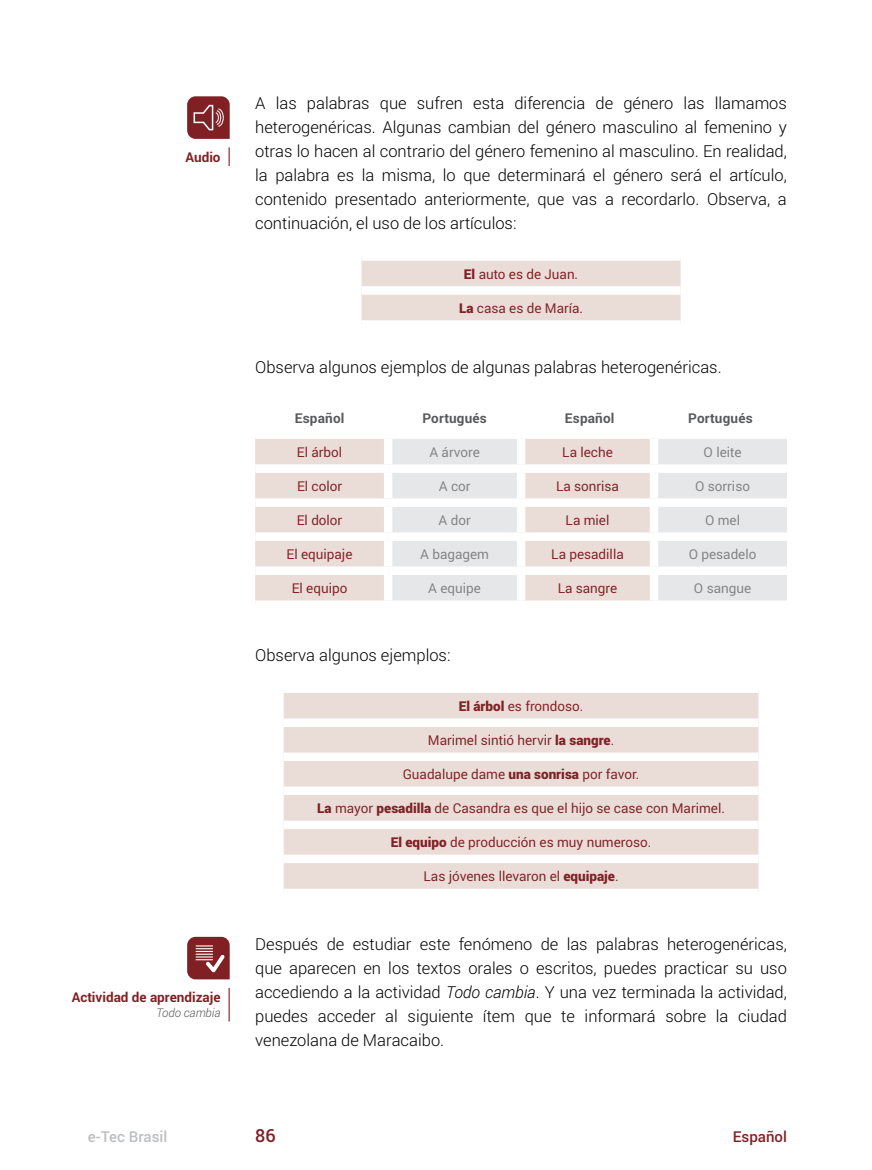
<style>
.page{position:relative;width:872px;height:1170px;background:#fff}
.page>*{position:absolute;margin:0;border:0;box-sizing:border-box;transform-origin:0 0}
.t1{font:500 18px "Roboto";color:#802126}
.t2{font:300 16.5px/24px "Roboto";color:#000;text-align:justify}
.t3{font:500 15px "Roboto";color:#bcbec0}
.t4{font:500 15px "Roboto";color:#802126}
.t5{font:13.5px "Roboto";color:#802126}
.t6{font:13.5px "Roboto";color:#808285}
.t7{font:700 13.5px "Roboto";letter-spacing:.015em;color:#58595b}
.t8{font:700 13.5px "Roboto";color:#802126}
.t9{font:italic 300 12px "Roboto";color:#58595b}
.s1{font-weight:900}
.s2{font-style:italic}
</style>
<div class="page">
<div style="left:361px;top:261px;width:319px;height:59px;background:#eadcd7"></div>
<div style="left:361px;top:286px;width:319px;height:9px;background:#fff"></div>
<svg style="left:255px;top:439px;width:532px;height:161px;background:#e8e1df"></svg>
<div style="left:654px;top:464px;width:133px;height:9px;background:#fff"></div>
<div style="left:654px;top:498px;width:133px;height:9px;background:#fff"></div>
<div style="left:654px;top:532px;width:133px;height:9px;background:#fff"></div>
<div style="left:654px;top:566px;width:133px;height:9px;background:#fff"></div>
<div style="left:649px;top:439px;width:9px;height:25px;background:#fff"></div>
<div style="left:649px;top:473px;width:9px;height:25px;background:#fff"></div>
<div style="left:649px;top:507px;width:9px;height:25px;background:#fff"></div>
<div style="left:649px;top:541px;width:9px;height:25px;background:#fff"></div>
<div style="left:649px;top:575px;width:9px;height:25px;background:#fff"></div>
<div style="left:521px;top:464px;width:133px;height:9px;background:#fff"></div>
<div style="left:521px;top:498px;width:133px;height:9px;background:#fff"></div>
<div style="left:521px;top:532px;width:133px;height:9px;background:#fff"></div>
<div style="left:521px;top:566px;width:133px;height:9px;background:#fff"></div>
<div style="left:517px;top:439px;width:8px;height:25px;background:#fff"></div>
<div style="left:517px;top:473px;width:8px;height:25px;background:#fff"></div>
<div style="left:517px;top:507px;width:8px;height:25px;background:#fff"></div>
<div style="left:517px;top:541px;width:8px;height:25px;background:#fff"></div>
<div style="left:517px;top:575px;width:8px;height:25px;background:#fff"></div>
<div style="left:388px;top:464px;width:133px;height:9px;background:#fff"></div>
<div style="left:388px;top:498px;width:133px;height:9px;background:#fff"></div>
<div style="left:388px;top:532px;width:133px;height:9px;background:#fff"></div>
<div style="left:388px;top:566px;width:133px;height:9px;background:#fff"></div>
<div style="left:384px;top:439px;width:8px;height:25px;background:#fff"></div>
<div style="left:384px;top:473px;width:8px;height:25px;background:#fff"></div>
<div style="left:384px;top:507px;width:8px;height:25px;background:#fff"></div>
<div style="left:384px;top:541px;width:8px;height:25px;background:#fff"></div>
<div style="left:384px;top:575px;width:8px;height:25px;background:#fff"></div>
<div style="left:255px;top:464px;width:133px;height:9px;background:#fff"></div>
<div style="left:255px;top:498px;width:133px;height:9px;background:#fff"></div>
<div style="left:255px;top:532px;width:133px;height:9px;background:#fff"></div>
<div style="left:255px;top:566px;width:133px;height:9px;background:#fff"></div>
<div style="left:284px;top:693px;width:474px;height:195px;background:#eadcd7"></div>
<div style="left:284px;top:718px;width:474px;height:9px;background:#fff"></div>
<div style="left:284px;top:752px;width:474px;height:9px;background:#fff"></div>
<div style="left:284px;top:786px;width:474px;height:9px;background:#fff"></div>
<div style="left:284px;top:820px;width:474px;height:9px;background:#fff"></div>
<div style="left:284px;top:854px;width:474px;height:9px;background:#fff"></div>
<svg style="left:228px;top:147px;width:2px;height:19px"></svg>
<svg style="left:187px;top:96px;width:43px;height:43px;background:#913e42"></svg>
<svg style="left:187px;top:936px;width:43px;height:43px;background:#96464a"></svg>
<hr style="left:228px;top:987px;width:2px;height:34px;background:#802025">
<p class="t8" style="left:185px;top:148px;width:37px">Audio</p>
<p class="t8" style="left:72px;top:988px;width:150px">Actividad de aprendizaje</p>
<p class="t9" style="left:156px;top:1004px;width:66px">Todo cambia</p>
<p class="t2" style="left:255px;top:91px;width:533px">A las palabras que sufren esta diferencia de género las llamamos heterogenéricas. Algunas cambian del género masculino al femenino y otras lo hacen al contrario del género femenino al masculino. En realidad, la palabra es la misma, lo que determinará el género será el artículo, contenido presentado anteriormente, que vas a recordarlo. Observa, a continuación, el uso de los artículos:</p>
<p class="t5" style="left:464px;top:264px;width:116px"><span class="s1">El</span> auto es de Juan.</p>
<p class="t5" style="left:459px;top:298px;width:126px"><span class="s1">La</span> casa es de María.</p>
<p class="t2" style="left:255px;top:355px;width:468px">Observa algunos ejemplos de algunas palabras heterogenéricas.</p>
<p class="t7" style="left:295px;top:408px;width:51px">Español</p>
<p class="t7" style="left:422px;top:408px;width:66px">Portugués</p>
<p class="t7" style="left:565px;top:408px;width:51px">Español</p>
<p class="t7" style="left:688px;top:408px;width:66px">Portugués</p>
<p class="t5" style="left:297px;top:442px;width:47px">El árbol</p>
<p class="t6" style="left:429px;top:442px;width:52px">A árvore</p>
<p class="t5" style="left:562px;top:442px;width:52px">La leche</p>
<p class="t6" style="left:703px;top:442px;width:39px">O leite</p>
<p class="t5" style="left:297px;top:476px;width:47px">El color</p>
<p class="t6" style="left:439px;top:476px;width:33px">A cor</p>
<p class="t5" style="left:556px;top:476px;width:64px">La sonrisa</p>
<p class="t6" style="left:695px;top:476px;width:56px">O sorriso</p>
<p class="t5" style="left:297px;top:510px;width:47px">El dolor</p>
<p class="t6" style="left:438px;top:510px;width:34px">A dor</p>
<p class="t5" style="left:565px;top:510px;width:45px">La miel</p>
<p class="t6" style="left:705px;top:510px;width:37px">O mel</p>
<p class="t5" style="left:286px;top:544px;width:67px">El equipaje</p>
<p class="t6" style="left:420px;top:544px;width:70px">A bagagem</p>
<p class="t5" style="left:551px;top:544px;width:74px">La pesadilla</p>
<p class="t6" style="left:688px;top:544px;width:69px">O pesadelo</p>
<p class="t5" style="left:292px;top:578px;width:57px">El equipo</p>
<p class="t6" style="left:428px;top:578px;width:54px">A equipe</p>
<p class="t5" style="left:558px;top:578px;width:61px">La sangre</p>
<p class="t6" style="left:694px;top:578px;width:59px">O sangue</p>
<p class="t2" style="left:255px;top:643px;width:197px">Observa algunos ejemplos:</p>
<p class="t5" style="left:459px;top:696px;width:126px"><span class="s1">El árbol</span> es frondoso.</p>
<p class="t5" style="left:428px;top:730px;width:188px">Marimel sintió hervir <span class="s1">la sangre</span>.</p>
<p class="t5" style="left:403px;top:764px;width:238px">Guadalupe dame <span class="s1">una sonrisa</span> por favor.</p>
<p class="t5" style="left:317px;top:798px;width:409px"><span class="s1">La</span> mayor <span class="s1">pesadilla</span> de Casandra es que el hijo se case con Marimel.</p>
<p class="t5" style="left:391px;top:832px;width:262px"><span class="s1">El equipo</span> de producción es muy numeroso.</p>
<p class="t5" style="left:423px;top:866px;width:196px">Las jóvenes llevaron el <span class="s1">equipaje</span>.</p>
<p class="t2" style="left:255px;top:931px;width:533px">Después de estudiar este fenómeno de las palabras heterogenéricas, que aparecen en los textos orales o escritos, puedes practicar su uso accediendo a la actividad <span class="s2">Todo cambia</span>. Y una vez terminada la actividad, puedes acceder al siguiente ítem que te informará sobre la ciudad venezolana de Maracaibo.</p>
<p class="t3" style="left:88px;top:1125px;width:81px">e-Tec Brasil</p>
<p class="t1" style="left:255px;top:1122px;width:22px">86</p>
<p class="t4" style="left:733px;top:1125px;width:56px">Español</p>
</div>
